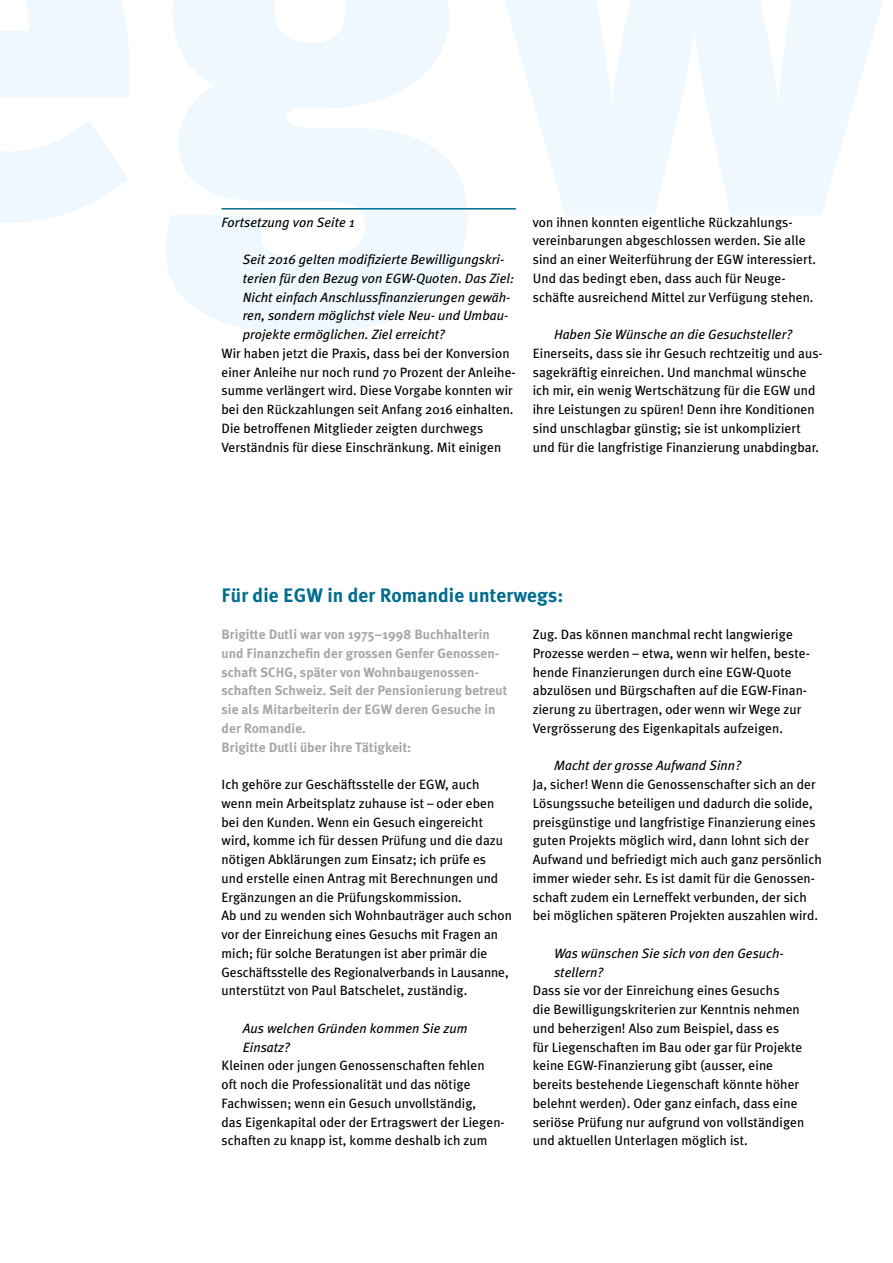
<style>
.page{position:relative;width:893px;height:1263px;background:#fff}
.page>*{position:absolute;margin:0;border:0;box-sizing:border-box;transform-origin:0 0}
.Rubriktitel_über_2_S{font:700 19.5px "Meta Plus";letter-spacing:.005em;color:#006d8f}
.Grundtext{font:13.5px/18.8px "Meta Plus";letter-spacing:.005em;color:#000}
.Interview_Frage{font:italic 13.5px/18.8px "Meta Plus";letter-spacing:.005em;color:#000}
.Einleitungstext{font:700 13.5px/18.8px "Meta Plus";letter-spacing:.005em;color:#a7a7a8}
.Fortsetzung{font:italic 13.5px "Meta Plus";letter-spacing:.005em;color:#000}
</style>
<div class="page">
<svg style="left:0;top:0;width:129px;height:223px"></svg>
<svg style="left:166px;top:0;width:302px;height:334px;fill:#eef8fe"></svg>
<svg style="left:505px;top:0;width:377px;height:215px;fill:#eef8fe"></svg>
<hr style="left:222px;top:208px;width:294px;height:2px;background:#006d8f">
<p class="Fortsetzung" style="left:222px;top:214px;width:134px">Fortsetzung von Seite 1</p>
<p class="Interview_Frage" style="left:243px;top:250px;width:273px">Seit 2016 gelten modifizierte Bewilligungskri&shy;terien für den Bezug von EGW-Quoten. Das Ziel:<br>Nicht einfach Anschlussfinanzierungen gewäh&shy;ren, sondern möglichst viele Neu- und Umbau&shy;projekte ermöglichen. Ziel erreicht?</p>
<p class="Grundtext" style="left:222px;top:344px;width:296px">Wir haben jetzt die Praxis, dass bei der Konversion einer Anleihe nur noch rund 70 Prozent der Anleihe&shy;summe verlängert wird. Diese Vorgabe konnten wir bei den Rückzahlungen seit Anfang 2016 einhalten.</p>
<p class="Grundtext" style="left:222px;top:419px;width:281px">Die betroffenen Mitglieder zeigten durchwegs<br>Verständnis für diese Einschränkung. Mit einigen</p>
<p class="Grundtext" style="left:533px;top:212px;width:285px">von ihnen konnten eigentliche Rückzahlungs&shy;vereinbarungen abgeschlossen werden. Sie alle sind an einer Weiterführung der EGW interessiert.<br>Und das bedingt eben, dass auch für Neuge&shy;schäfte ausreichend Mittel zur Verfügung stehen.</p>
<p class="Interview_Frage" style="left:554px;top:325px;width:239px">Haben Sie Wünsche an die Gesuchsteller?</p>
<p class="Grundtext" style="left:533px;top:344px;width:292px">Einerseits, dass sie ihr Gesuch rechtzeitig und aus&shy;sagekräftig einreichen. Und manchmal wünsche ich mir, ein wenig Wertschätzung für die EGW und ihre Leistungen zu spüren! Denn ihre Konditionen sind unschlagbar günstig; sie ist unkompliziert und für die langfristige Finanzierung unabdingbar.</p>
<p class="Rubriktitel_über_2_S" style="left:222px;top:583px;width:343px">Für die EGW in der Romandie unterwegs:</p>
<p class="Einleitungstext" style="left:222px;top:625px;width:287px">Brigitte Dutli war von 1975–1998 Buchhalterin und Finanzchefin der grossen Genfer Genossen&shy;schaft SCHG, später von Wohnbaugenossen&shy;schaften Schweiz. Seit der Pensionierung betreut sie als Mitarbeiterin der EGW deren Gesuche in der Romandie.<br>Brigitte Dutli über ihre Tätigkeit:</p>
<p class="Grundtext" style="left:222px;top:775px;width:292px">Ich gehöre zur Geschäftsstelle der EGW, auch wenn mein Arbeitsplatz zuhause ist – oder eben bei den Kunden. Wenn ein Gesuch eingereicht wird, komme ich für dessen Prüfung und die dazu nötigen Abklärungen zum Einsatz; ich prüfe es<br>und erstelle einen Antrag mit Berechnungen und Ergänzungen an die Prüfungskommission.<br>Ab und zu wenden sich Wohnbauträger auch schon vor der Einreichung eines Gesuchs mit Fragen an mich; für solche Beratungen ist aber primär die Geschäftsstelle des Regionalverbands in Lausanne, unterstützt von Paul Batschelet, zuständig.</p>
<p class="Interview_Frage" style="left:243px;top:1019px;width:226px">Aus welchen Gründen kommen Sie zum<br>Einsatz?</p>
<p class="Grundtext" style="left:222px;top:1056px;width:283px">Kleinen oder jungen Genossenschaften fehlen oft noch die Professionalität und das nötige Fachwissen; wenn ein Gesuch unvollständig,<br>das Eigenkapital oder der Ertragswert der Liegen&shy;schaften zu knapp ist, komme deshalb ich zum</p>
<p class="Grundtext" style="left:533px;top:625px;width:277px">Zug. Das können manchmal recht langwierige Prozesse werden – etwa, wenn wir helfen, beste&shy;hende Finanzierungen durch eine EGW-Quote abzulösen und Bürgschaften auf die EGW-Finan&shy;zierung zu übertragen, oder wenn wir Wege zur Vergrösserung des Eigenkapitals aufzeigen.</p>
<p class="Interview_Frage" style="left:554px;top:756px;width:188px">Macht der grosse Aufwand Sinn?</p>
<p class="Grundtext" style="left:533px;top:775px;width:290px">Ja, sicher! Wenn die Genossenschafter sich an der Lösungssuche beteiligen und dadurch die solide, preisgünstige und langfristige Finanzierung eines guten Projekts möglich wird, dann lohnt sich der Aufwand und befriedigt mich auch ganz persönlich immer wieder sehr. Es ist damit für die Genossen&shy;schaft zudem ein Lerneffekt verbunden, der sich bei möglichen späteren Projekten auszahlen wird.</p>
<p class="Interview_Frage" style="left:554px;top:944px;width:230px">Was wünschen Sie sich von den Gesuch&shy;stellern?</p>
<p class="Grundtext" style="left:533px;top:981px;width:273px">Dass sie vor der Einreichung eines Gesuchs<br>die Bewilligungskriterien zur Kenntnis nehmen und beherzigen! Also zum Beispiel, dass es<br>für Liegenschaften im Bau oder gar für Projekte keine EGW-Finanzierung gibt (ausser, eine bereits bestehende Liegenschaft könnte höher belehnt werden). Oder ganz einfach, dass eine seriöse Prüfung nur aufgrund von vollständigen und aktuellen Unterlagen möglich ist.</p>
</div>
